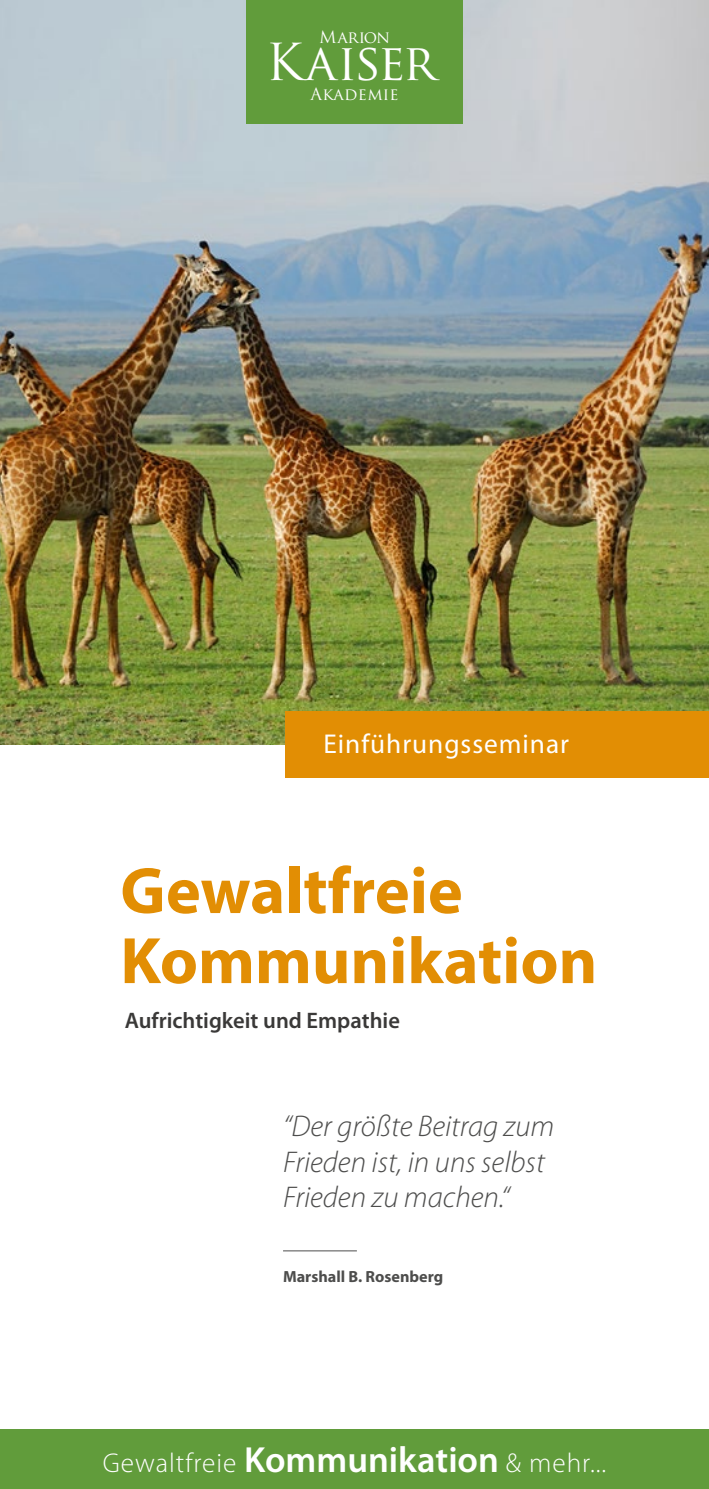
<style>
.page{position:relative;width:709px;height:1489px;background:#fff}
.page>*{position:absolute;margin:0;border:0;box-sizing:border-box;transform-origin:0 0}
.t1{font:700 66.25px/70px "Myriad Pro";color:#e28e04}
.t2{font:49.75px "Trajan Pro";letter-spacing:-.025em;color:#fff}
.t3{font:italic 300 30px/35.5px "Myriad Pro";color:#4d4d4c}
.t4{font:300 27.25px "Myriad Pro";letter-spacing:.035em;color:#fff}
.t5{font:27.25px "Myriad Pro";letter-spacing:.035em;color:#fff}
.t6{font:600 22.5px "Myriad Pro";color:#3a3938}
.t7{font:16.5px "Trajan Pro";letter-spacing:.015em;color:#fff}
.t8{font:700 16.25px "Myriad Pro";color:#4d4d4c}
.s1{font-weight:600;font-size:36.5px}
</style>
<div class="page">
<img style="left:0;top:0;width:709px;height:744px">
<div style="left:285px;top:711px;width:424px;height:66px;background:#e28e04"></div>
<hr style="left:283px;top:1250px;width:74px;height:1px;background:#4d4d4c">
<div style="left:246px;top:0;width:216px;height:124px;background:#619c3b"></div>
<div style="left:0;top:1429px;width:709px;height:59px;background:#619c3b"></div>
<p class="t7" style="left:319px;top:26px;width:72px">Marion</p>
<h2 class="t2" style="left:266px;top:30px;width:172px">Kaiser</h2>
<p class="t7" style="left:310px;top:83px;width:90px">Akademie</p>
<p class="t5" style="left:323px;top:727px;width:247px">Einführungsseminar</p>
<h1 class="t1" style="left:120px;top:853px;width:478px">Gewaltfreie<br>Kommunikation</h1>
<p class="t6" style="left:125px;top:1006px;width:277px">Aufrichtigkeit und Empathie</p>
<p class="t3" style="left:283px;top:1108px;width:273px">“Der größte Beitrag zum<br>Frieden ist, in uns selbst<br>Frieden zu machen.“</p>
<p class="t8" style="left:283px;top:1265px;width:162px">Marshall B. Rosenberg</p>
<p class="t4" style="left:103px;top:1446px;width:505px">Gewaltfreie <span class="s1">Kommunikation</span> &amp; mehr...</p>
</div>
